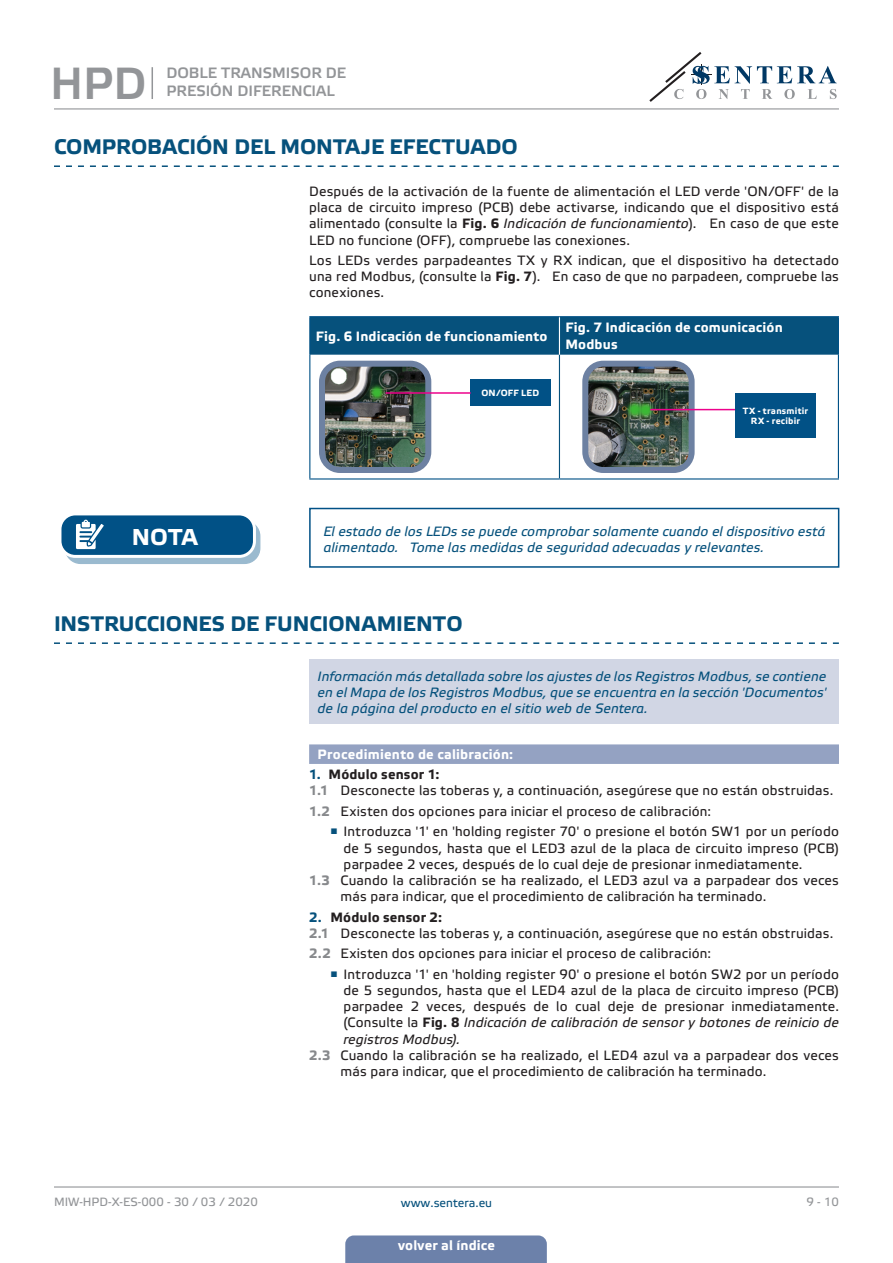
<style>
.page{position:relative;width:893px;height:1263px;background:#fff}
.page>*{position:absolute;margin:0;border:0;box-sizing:border-box;transform-origin:0 0}
.t1{font:45px "Etelka Medium Pro";color:#939598}
.t2{font:700 22.95px "Etelka Text Pro";color:#fff}
.t3{font:700 21px "Etelka Text Pro";letter-spacing:-.005em;color:#06517c}
.t4{font:15px "Etelka Medium Pro";color:#939598}
.body{font:13.5px/16.2px "Etelka Text Pro";letter-spacing:.015em;color:#231f20;text-align:justify}
.attention{font:italic 13.5px/16.2px "Etelka Text Pro";letter-spacing:.01em;color:#06517c}
.table_text{font:700 13.5px/16.2px "Etelka Text Pro";letter-spacing:.01em;color:#fff}
.t5{font:700 13.5px "Etelka Text Pro";letter-spacing:.01em;color:#231f20}
.Number-roman{font:700 13.5px "Etelka Text Pro";letter-spacing:.015em;color:#fff}
.t6{font:12px "Etelka Text Pro";color:#939598}
.t7{font:12px "Etelka Text Pro";color:#06517c}
.table_text-2{font:700 9px/10.8px "Etelka Text Pro";letter-spacing:.03em;color:#fff;text-align:center}
.s1{font-weight:700}
.s2{font-style:italic}
.s3{color:#06517c}
.s4{font-weight:700;color:#87898c}
</style>
<div class="page">
<hr style="left:54px;top:108px;width:785px;height:1px;background:#939598">
<hr style="left:54px;top:1186px;width:785px;height:1px;background:#939598">
<svg style="left:649px;top:52px;width:188px;height:50px"></svg>
<div style="left:345px;top:1235px;width:202px;height:28px;background:#6c81aa"></div>
<svg style="left:54px;top:165px;width:785px;height:2px"></svg>
<svg style="left:54px;top:642px;width:785px;height:2px"></svg>
<div style="left:309px;top:744px;width:530px;height:20px;background:#94a2c2"></div>
<div style="left:310px;top:317px;width:528px;height:38px;background:#06517c"></div>
<hr style="left:309px;top:355px;width:1px;height:123px;background:#015186">
<hr style="left:838px;top:355px;width:1px;height:123px;background:#015186">
<hr style="left:309px;top:478px;width:250px;height:1px;background:#015186">
<hr style="left:559px;top:478px;width:280px;height:1px;background:#015186">
<hr style="left:559px;top:355px;width:1px;height:123px;background:#06517c">
<hr style="left:309px;top:316px;width:250px;height:1px;background:#015186">
<hr style="left:309px;top:317px;width:1px;height:38px;background:#015186">
<hr style="left:559px;top:316px;width:280px;height:1px;background:#015186">
<hr style="left:838px;top:317px;width:1px;height:38px;background:#015186">
<hr style="left:559px;top:317px;width:1px;height:38px;background:#fff">
<img style="left:326px;top:368px;width:98px;height:98px">
<div style="left:319px;top:361px;width:112px;height:112px;border:6px solid #6d81a2;border-radius:18px"></div>
<div style="left:470px;top:379px;width:80px;height:27px;background:#015186"></div>
<hr style="left:386px;top:392px;width:85px;height:2px;background:#ed028c">
<img style="left:589px;top:368px;width:99px;height:98px">
<div style="left:582px;top:361px;width:113px;height:112px;border:6px solid #6d81a2;border-radius:18px"></div>
<hr style="left:650px;top:409px;width:85px;height:1px;background:#ed028c">
<div style="left:735px;top:393px;width:81px;height:45px;background:#015186"></div>
<div style="left:309px;top:508px;width:530px;height:60px;border:2px solid #015186"></div>
<div style="left:309px;top:659px;width:530px;height:65px;background:#d1d6e4"></div>
<div style="left:65px;top:521px;width:195px;height:42px;background:#9abacf;border-radius:15px"></div>
<div style="left:65px;top:520px;width:195px;height:44px;border:1px solid #015186;border-radius:15px"></div>
<div style="left:60px;top:514px;width:194px;height:42px;background:#015186;border-radius:15px"></div>
<div style="left:58px;top:512px;width:198px;height:46px;border:3px solid #fff;border-radius:15px"></div>
<svg style="left:76px;top:520px;width:33px;height:37px"></svg>
<hr style="left:152px;top:67px;width:1px;height:32px;background:#939598">
<h1 class="t1" style="left:50px;top:59px;width:98px">HPD</h1>
<p class="t4" style="left:166px;top:65px;width:181px">DOBLE TRANSMISOR DE</p>
<p class="t4" style="left:166px;top:83px;width:170px">PRESIÓN DIFERENCIAL</p>
<p class="t3" style="left:54px;top:135px;width:465px">COMPROBACIÓN DEL MONTAJE EFECTUADO</p>
<p class="body" style="left:309px;top:184px;width:531px">Después de la activación de la fuente de alimentación el LED verde 'ON/OFF' de la placa de circuito impreso (PCB) debe activarse, indicando que el dispositivo está alimentado (consulte la <span class="s1">Fig. 6</span> <span class="s2">Indicación de funcionamiento</span>). En caso de que este LED no funcione (OFF), compruebe las conexiones.</p>
<p class="body" style="left:309px;top:253px;width:531px">Los LEDs verdes parpadeantes TX y RX indican, que el dispositivo ha detectado una red Modbus, (consulte la <span class="s1">Fig. 7</span>). En caso de que no parpadeen, compruebe las conexiones.</p>
<p class="table_text" style="left:316px;top:328px;width:233px">Fig. 6 Indicación de funcionamiento</p>
<p class="table_text" style="left:565px;top:320px;width:219px">Fig. 7 Indicación de comunicación<br>Modbus</p>
<p class="t2" style="left:132px;top:524px;width:67px">NOTA</p>
<p class="table_text-2" style="left:481px;top:388px;width:59px">ON/OFF LED</p>
<p class="table_text-2" style="left:743px;top:405px;width:67px">TX - transmitir<br>RX - recibir</p>
<p class="attention" style="left:323px;top:524px;width:503px">El estado de los LEDs se puede comprobar solamente cuando el dispositivo está alimentado. Tome las medidas de seguridad adecuadas y relevantes.</p>
<p class="t3" style="left:54px;top:612px;width:410px">INSTRUCCIONES DE FUNCIONAMIENTO</p>
<p class="attention" style="left:318px;top:669px;width:510px;text-align:justify">Información más detallada sobre los ajustes de los Registros Modbus, se contiene en el Mapa de los Registros Modbus, que se encuentra en la sección 'Documentos' de la página del producto en el sitio web de Sentera.</p>
<p class="Number-roman" style="left:318px;top:747px;width:197px">Procedimiento de calibración:</p>
<p class="t5" style="left:309px;top:767px;width:132px"><span class="s3">1.</span> Módulo sensor 1:</p>
<p class="body" style="left:309px;top:783px;width:526px"><span class="s4">1.1</span> Desconecte las toberas y, a continuación, asegúrese que no están obstruidas.</p>
<p class="body" style="left:309px;top:804px;width:404px"><span class="s4">1.2</span> Existen dos opciones para iniciar el proceso de calibración:</p>
<p class="body" style="left:344px;top:824px;width:497px;text-indent:-13px"><sup>■</sup> Introduzca '1' en 'holding register 70' o presione el botón SW1 por un período de 5 segundos, hasta que el LED3 azul de la placa de circuito impreso (PCB) parpadee 2 veces, después de lo cual deje de presionar inmediatamente.</p>
<p class="body" style="left:341px;top:873px;width:500px;text-indent:-31px"><span class="s4">1.3</span> Cuando la calibración se ha realizado, el LED3 azul va a parpadear dos veces más para indicar, que el procedimiento de calibración ha terminado.</p>
<p class="t5" style="left:309px;top:909px;width:135px"><span class="s3">2.</span> Módulo sensor 2:</p>
<p class="body" style="left:309px;top:926px;width:526px"><span class="s4">2.1</span> Desconecte las toberas y, a continuación, asegúrese que no están obstruidas.</p>
<p class="body" style="left:309px;top:946px;width:404px"><span class="s4">2.2</span> Existen dos opciones para iniciar el proceso de calibración:</p>
<p class="body" style="left:344px;top:967px;width:497px;text-indent:-13px"><sup>■</sup> Introduzca '1' en 'holding register 90' o presione el botón SW2 por un período de 5 segundos, hasta que el LED4 azul de la placa de circuito impreso (PCB) parpadee 2 veces, después de lo cual deje de presionar inmediatamente. (Consulte la <span class="s1">Fig. 8</span> <span class="s2">Indicación de calibración de sensor y botones de reinicio de registros Modbus).</span></p>
<p class="body" style="left:341px;top:1048px;width:500px;text-indent:-31px"><span class="s4">2.3</span> Cuando la calibración se ha realizado, el LED4 azul va a parpadear dos veces más para indicar, que el procedimiento de calibración ha terminado.</p>
<p class="t6" style="left:54px;top:1195px;width:205px">MIW-HPD-X-ES-000 - 30 / 03 / 2020</p>
<p class="t7" style="left:401px;top:1196px;width:93px">www.sentera.eu</p>
<p class="t6" style="left:806px;top:1195px;width:34px">9 - 10</p>
<p class="table_text" style="left:398px;top:1238px;width:98px">volver al índice</p>
</div>
